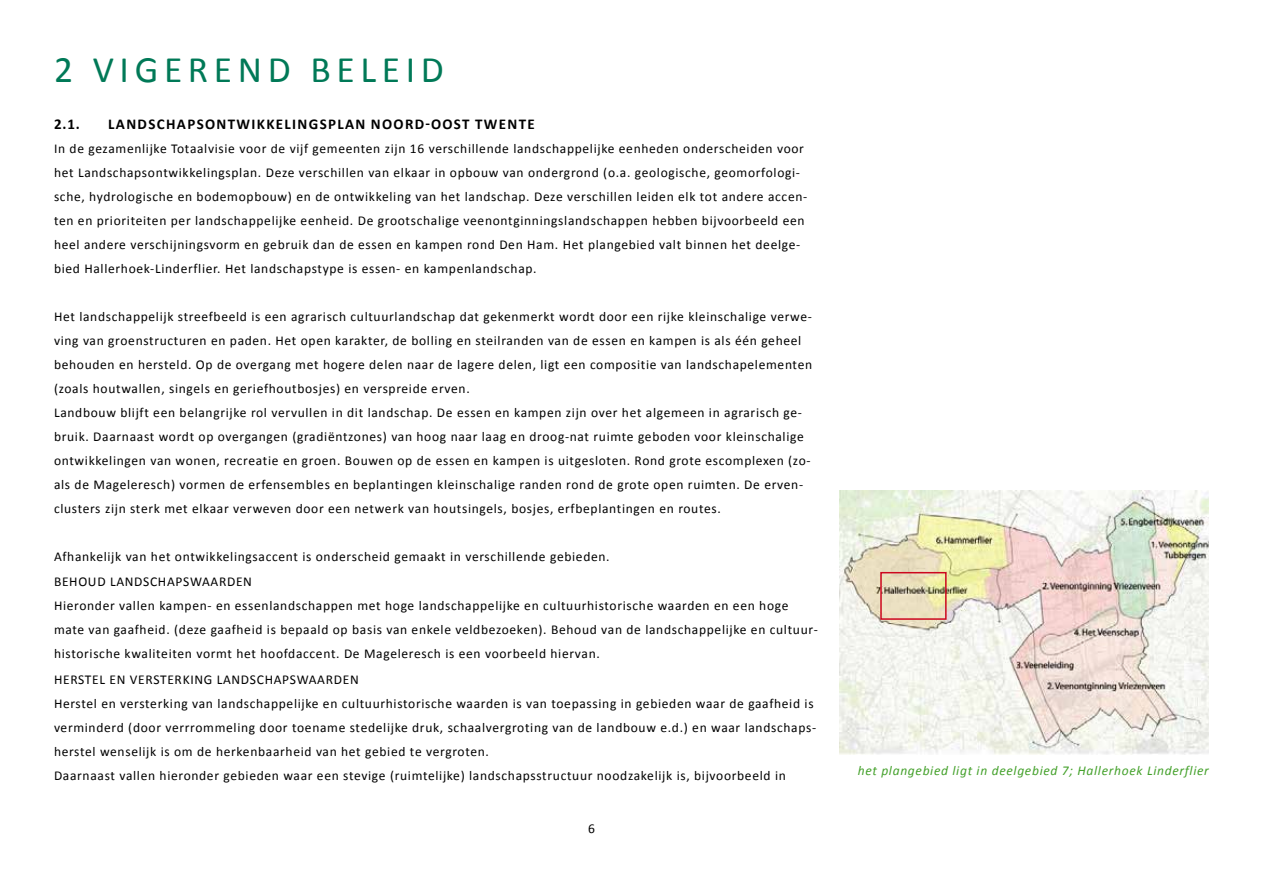
<style>
.page{position:relative;width:1263px;height:893px;background:#fff}
.page>*{position:absolute;margin:0;border:0;box-sizing:border-box;transform-origin:0 0}
.t1{font:37.5px "Calibri";letter-spacing:.15em;color:#007957}
.t2{font:700 15px "Calibri";letter-spacing:.09em;color:#000}
.t3{font:13.5px/24px "Calibri";letter-spacing:.05em;color:#000}
.t4{font:italic 13.5px "Calibri";letter-spacing:.05em;color:#44a12b}
</style>
<div class="page">
<img style="left:839px;top:490px;width:370px;height:264px">
<div style="left:880px;top:572px;width:66px;height:48px;border:2px solid #cd071e"></div>
<h1 class="t1" style="left:54px;top:46px;width:391px">2 VIGEREND BELEID</h1>
<p class="t2" style="left:54px;top:114px;width:27px">2.1.</p>
<p class="t2" style="left:108px;top:114px;width:428px">LANDSCHAPSONTWIKKELINGSPLAN NOORD-OOST TWENTE</p>
<p class="t3" style="left:54px;top:136px;width:755px">In de gezamenlijke Totaalvisie voor de vijf gemeenten zijn 16 verschillende landschappelijke eenheden onderscheiden voor het Landschapsontwikkelingsplan. Deze verschillen van elkaar in opbouw van ondergrond (o.a. geologische, geomorfologi&shy;sche, hydrologische en bodemopbouw) en de ontwikkeling van het landschap. Deze verschillen leiden elk tot andere accen&shy;ten en prioriteiten per landschappelijke eenheid. De grootschalige veenontginningslandschappen hebben bijvoorbeeld een heel andere verschijningsvorm en gebruik dan de essen en kampen rond Den Ham. Het plangebied valt binnen het deelge&shy;bied Hallerhoek-Linderflier. Het landschapstype is essen- en kampenlandschap.</p>
<p class="t3" style="left:54px;top:304px;width:760px">Het landschappelijk streefbeeld is een agrarisch cultuurlandschap dat gekenmerkt wordt door een rijke kleinschalige verwe&shy;ving van groenstructuren en paden. Het open karakter, de bolling en steilranden van de essen en kampen is als één geheel behouden en hersteld. Op de overgang met hogere delen naar de lagere delen, ligt een compositie van landschapelementen (zoals houtwallen, singels en geriefhoutbosjes) en verspreide erven.<br>Landbouw blijft een belangrijke rol vervullen in dit landschap. De essen en kampen zijn over het algemeen in agrarisch ge&shy;bruik. Daarnaast wordt op overgangen (gradiëntzones) van hoog naar laag en droog-nat ruimte geboden voor kleinschalige ontwikkelingen van wonen, recreatie en groen. Bouwen op de essen en kampen is uitgesloten. Rond grote escomplexen (zo&shy;als de Mageleresch) vormen de erfensembles en beplantingen kleinschalige randen rond de grote open ruimten. De erven&shy;clusters zijn sterk met elkaar verweven door een netwerk van houtsingels, bosjes, erfbeplantingen en routes.</p>
<p class="t3" style="left:54px;top:543px;width:557px;line-height:25.5px">Afhankelijk van het ontwikkelingsaccent is onderscheid gemaakt in verschillende gebieden.<br>BEHOUD LANDSCHAPSWAARDEN</p>
<p class="t3" style="left:54px;top:593px;width:765px">Hieronder vallen kampen- en essenlandschappen met hoge landschappelijke en cultuurhistorische waarden en een hoge mate van gaafheid. (deze gaafheid is bepaald op basis van enkele veldbezoeken). Behoud van de landschappelijke en cultuur&shy;historische kwaliteiten vormt het hoofdaccent. De Mageleresch is een voorbeeld hiervan.</p>
<p class="t3" style="left:54px;top:667px;width:764px">HERSTEL EN VERSTERKING LANDSCHAPSWAARDEN<br>Herstel en versterking van landschappelijke en cultuurhistorische waarden is van toepassing in gebieden waar de gaafheid is verminderd (door verrrommeling door toename stedelijke druk, schaalvergroting van de landbouw e.d.) en waar landschaps&shy;herstel wenselijk is om de herkenbaarheid van het gebied te vergroten.<br>Daarnaast vallen hieronder gebieden waar een stevige (ruimtelijke) landschapsstructuur noodzakelijk is, bijvoorbeeld in</p>
<p class="t3" style="left:588px;top:816px;width:8px">6</p>
<p class="t4" style="left:858px;top:762px;width:353px">het plangebied ligt in deelgebied 7; Hallerhoek Linderflier</p>
</div>
